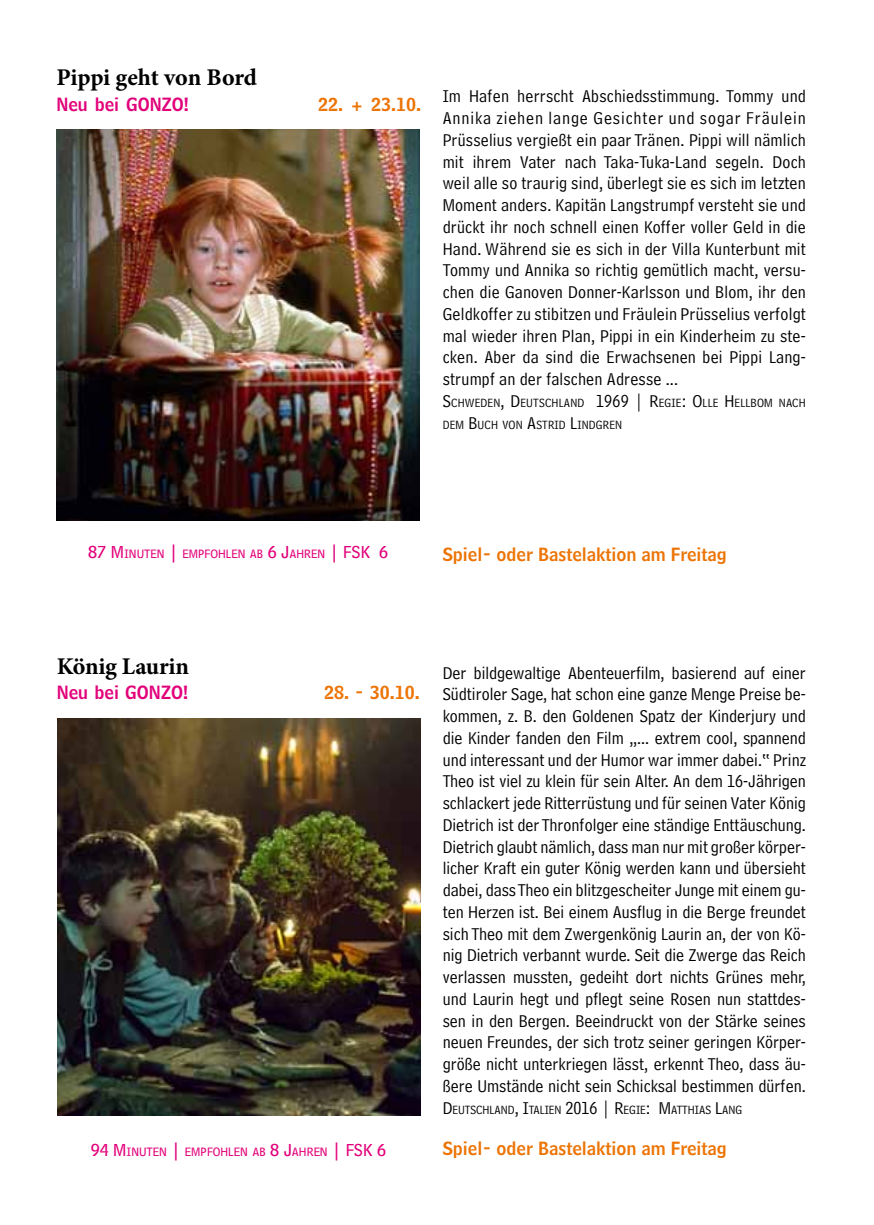
<style>
.page{position:relative;width:874px;height:1225px;background:#fff}
.page>*{position:absolute;margin:0;border:0;box-sizing:border-box;transform-origin:0 0}
.t1{font:700 24px "Minion Pro";letter-spacing:-.01em;color:#000}
.t2{font:18px/21.8px "Bell Centennial Address";letter-spacing:.01em;color:#000;text-align:justify}
.t3{font:18px "Bell Centennial Name And Number";color:#ec7405}
.t4{font:18px "Bell Centennial Name And Number";color:#e2007a}
.t5{font:12.6px/21.8px "Bell Centennial Address";letter-spacing:.015em;color:#000}
.t6{font:12.6px "Bell Centennial Sub Caption";color:#e2007a}
.s1{font-size:18px}
</style>
<div class="page">
<img style="left:56px;top:130px;width:363px;height:391px">
<img style="left:57px;top:719px;width:363px;height:397px">
<h1 class="t1" style="left:56px;top:61px;width:202px">Pippi geht von Bord</h1>
<p class="t4" style="left:56px;top:93px;width:134px">Neu bei GONZO!</p>
<p class="t3" style="left:318px;top:93px;width:104px">22. + 23.10.</p>
<p class="t2" style="left:442px;top:85px;width:364px">Im Hafen herrscht Abschiedsstimmung. Tommy und Annika ziehen lange Gesichter und sogar Fräulein Prüsselius vergießt ein paar Tränen. Pippi will nämlich mit ihrem Vater nach Taka-Tuka-Land segeln. Doch weil alle so traurig sind, überlegt sie es sich im letzten Moment anders. Kapitän Langstrumpf versteht sie und drückt ihr noch schnell einen Koffer voller Geld in die Hand. Während sie es sich in der Villa Kunterbunt mit Tommy und Annika so richtig gemütlich macht, versu&shy;chen die Ganoven Donner-Karlsson und Blom, ihr den Geldkoffer zu stibitzen und Fräulein Prüsselius verfolgt mal wieder ihren Plan, Pippi in ein Kinderheim zu ste&shy;cken. Aber da sind die Erwachsenen bei Pippi Lang&shy;strumpf an der falschen Adresse ...</p>
<p class="t5" style="left:442px;top:392px;width:364px"><span class="s1">S</span>CHWEDEN<span class="s1">, D</span> EUTSCHLAND <span class="s1">1969 | R</span>EGIE<span class="s1">: O</span>LLE <span class="s1">H</span> ELLBOM NACH<br>DEM <span class="s1">B</span>UCH VON <span class="s1">A</span>STRID <span class="s1">L</span>INDGREN</p>
<p class="t6" style="left:88px;top:546px;width:301px"><span class="s1">87 M</span>INUTEN <span class="s1">|</span> EMPFOHLEN AB <span class="s1">6 J</span>AHREN <span class="s1">| FSK 6</span></p>
<p class="t3" style="left:442px;top:543px;width:285px">Spiel- oder Bastelaktion am Freitag</p>
<h1 class="t1" style="left:57px;top:649px;width:134px">König Laurin</h1>
<p class="t4" style="left:57px;top:681px;width:133px">Neu bei GONZO!</p>
<p class="t3" style="left:324px;top:681px;width:97px">28. - 30.10.</p>
<p class="t6" style="left:91px;top:1144px;width:296px"><span class="s1">94 M</span>INUTEN <span class="s1">|</span> EMPFOHLEN AB <span class="s1">8 J</span>AHREN <span class="s1">| FSK 6</span></p>
<p class="t2" style="left:442px;top:662px;width:364px">Der bildgewaltige Abenteuerfilm, basierend auf einer Südtiroler Sage, hat schon eine ganze Menge Preise be&shy;kommen, z. B. den Goldenen Spatz der Kinderjury und die Kinder fanden den Film „... extrem cool, spannend und interessant und der Humor war immer dabei.“ Prinz Theo ist viel zu klein für sein Alter. An dem 16-Jährigen schlackert jede Ritterrüstung und für seinen Vater König Dietrich ist der Thronfolger eine ständige Enttäuschung.<br>Dietrich glaubt nämlich, dass man nur mit großer körper&shy;licher Kraft ein guter König werden kann und übersieht dabei, dass Theo ein blitzgescheiter Junge mit einem gu&shy;ten Herzen ist. Bei einem Ausflug in die Berge freundet sich Theo mit dem Zwergenkönig Laurin an, der von Kö&shy;nig Dietrich verbannt wurde. Seit die Zwerge das Reich verlassen mussten, gedeiht dort nichts Grünes mehr, und Laurin hegt und pflegt seine Rosen nun stattdes&shy;sen in den Bergen. Beeindruckt von der Stärke seines neuen Freundes, der sich trotz seiner geringen Körper&shy;größe nicht unterkriegen lässt, erkennt Theo, dass äu&shy;ßere Umstände nicht sein Schicksal bestimmen dürfen.</p>
<p class="t5" style="left:442px;top:1098px;width:301px"><span class="s1">D</span> EUTSCHLAND<span class="s1">, I</span>TALIEN <span class="s1">2016 | R</span>EGIE<span class="s1">: M</span>ATTHIAS <span class="s1">L</span>ANG</p>
<p class="t3" style="left:442px;top:1137px;width:285px">Spiel- oder Bastelaktion am Freitag</p>
</div>
